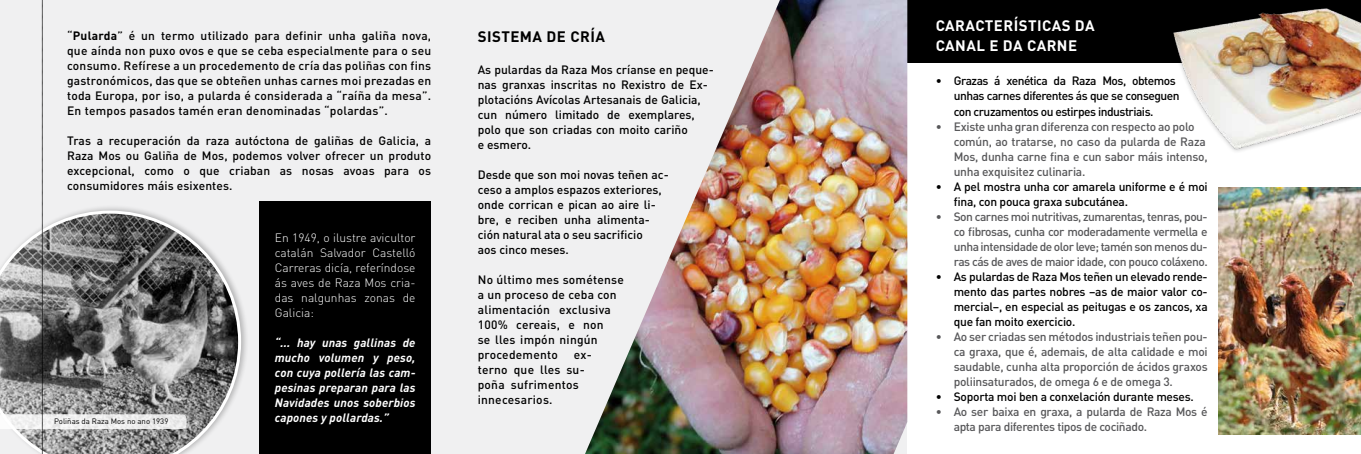
<style>
.page{position:relative;width:1361px;height:454px;background:#f0f0f1}
.page>*{position:absolute;margin:0;border:0;box-sizing:border-box;transform-origin:0 0}
.t1{font:700 15px/19.6px "DIN";letter-spacing:.03em;color:#fff}
.t2{font:700 15px "DIN";letter-spacing:.03em;color:#000}
.t3{font:500 12px/15px "DIN";color:#000;text-align:justify}
.t4{font:500 12px/15px "DIN";letter-spacing:-.02em;color:#58585a}
.t5{font:500 12px/15px "DIN";letter-spacing:.02em;color:#000}
.t6{font:italic 700 12px/15px "DIN";letter-spacing:.01em;color:#fff;text-align:justify}
.t7{font:300 12px/15px "DIN";color:#fff;text-align:justify}
.t8{font:500 12px/15px "DIN";letter-spacing:-.04em;color:#000}
.t9{font:500 12px/15px "DIN";letter-spacing:-.02em;color:#000}
.t10{font:7.8px "DIN";color:#000}
.s1{font-weight:700}
</style>
<div class="page">
<div style="left:0;top:204px;width:249px;height:250px;background:#000;opacity:.24"></div>
<svg style="left:187px;top:210px;width:54px;height:244px"></svg>
<div style="left:259px;top:201px;width:172px;height:253px;background:#000"></div>
<svg style="left:0;top:0;width:187px;height:454px"></svg>
<div style="left:907px;top:0;width:454px;height:64px;background:#000"></div>
<div style="left:907px;top:64px;width:454px;height:390px;background:#fff"></div>
<img style="left:1218px;top:187px;width:143px;height:247px">
<img style="left:1164px;top:8px;width:197px;height:144px">
<img style="left:585px;top:0;width:322px;height:454px">
<p class="t3" style="left:67px;top:27px;width:366px">“<span class="s1">Pularda</span>” é un termo utilizado para definir unha galiña nova, que aínda non puxo ovos e que se ceba especialmente para o seu consumo. Refírese a un procedemento de cría das poliñas con fins gastronómicos, das que se obteñen unhas carnes moi prezadas en toda Europa, por iso, a pularda é considerada a “raíña da mesa”.<br>En tempos pasados tamén eran denominadas “polardas”.</p>
<p class="t3" style="left:67px;top:132px;width:366px">Tras a recuperación da raza autóctona de galiñas de Galicia, a Raza Mos ou Galiña de Mos, podemos volver ofrecer un produto excepcional, como o que criaban as nosas avoas para os consumidores máis esixentes.</p>
<p class="t7" style="left:275px;top:229px;width:142px">En 1949, o ilustre avicultor catalán Salvador Castelló Carreras dicía, referíndose ás aves de Raza Mos cria&shy;das nalgunhas zonas de Galicia:</p>
<p class="t6" style="left:275px;top:334px;width:142px">“... hay unas gallinas de mucho volumen y peso, con cuya pollería las cam&shy;pesinas preparan para las Navidades unos soberbios</p>
<p class="t10" style="left:54px;top:416px;width:116px">Poliñas da Raza Mos no ano 1939</p>
<p class="t6" style="left:275px;top:409px;width:115px">capones y pollardas.”</p>
<p class="t2" style="left:478px;top:27px;width:129px">SISTEMA DE CRÍA</p>
<p class="t1" style="left:935px;top:15px;width:160px">CARACTERÍSTICAS DA<br>CANAL E DA CARNE</p>
<p class="t8" style="left:953px;top:73px;width:228px;text-indent:-18px">• Grazas á xenética da Raza Mos, obtemos unhas carnes diferentes ás que se conseguen con cruzamentos ou estirpes industriais.</p>
<p class="t4" style="left:953px;top:118px;width:256px;text-indent:-18px">• Existe unha gran diferenza con respecto ao polo común, ao tratarse, no caso da pularda de Raza Mos, dunha carne fina e cun sabor máis intenso, unha exquisitez culinaria.</p>
<p class="t9" style="left:953px;top:178px;width:256px;text-indent:-18px">• A pel mostra unha cor amarela uniforme e é moi fina, con pouca graxa subcutánea.</p>
<p class="t4" style="left:953px;top:208px;width:256px;text-align:justify;text-indent:-18px">• Son carnes moi nutritivas, zumarentas, tenras, pou&shy;co fibrosas, cunha cor moderadamente vermella e unha intensidade de olor leve; tamén son menos du&shy;ras cás de aves de maior idade, con pouco coláxeno.</p>
<p class="t3" style="left:953px;top:268px;width:256px;text-indent:-18px">• As pulardas de Raza Mos teñen un elevado rende&shy;mento das partes nobres –as de maior valor co&shy;mercial–, en especial as peitugas e os zancos, xa que fan moito exercicio.</p>
<p class="t4" style="left:953px;top:328px;width:256px;text-align:justify;text-indent:-18px">• Ao ser criadas sen métodos industriais teñen pou&shy;ca graxa, que é, ademais, de alta calidade e moi saudable, cunha alta proporción de ácidos graxos poliinsaturados, de omega 6 e de omega 3.</p>
<p class="t9" style="left:935px;top:388px;width:260px">• Soporta moi ben a conxelación durante meses.</p>
<p class="t4" style="left:953px;top:403px;width:256px;text-indent:-18px">• Ao ser baixa en graxa, a pularda de Raza Mos é apta para diferentes tipos de cociñado.</p>
<p class="t3" style="left:478px;top:61px;width:238px;text-align:left">As pulardas da Raza Mos críanse en peque&shy;nas granxas inscritas no Rexistro de Ex&shy;plotacións Avícolas Artesanais de Galicia, cun número limitado de exemplares, polo que son criadas con moito cariño<br>e esmero.</p>
<p class="t3" style="left:478px;top:166px;width:193px;text-align:left">Desde que son moi novas teñen ac&shy;ceso a amplos espazos exteriores, onde corrican e pican ao aire li&shy;bre, e reciben unha alimenta&shy;ción natural ata o seu sacrificio<br>aos cinco meses.</p>
<p class="t5" style="left:478px;top:271px;width:148px">No último mes sométense a un proceso de ceba con alimentación exclusiva<br>100% cereais, e non<br>se lles impón ningún procedemento</p>
<p class="t5" style="left:478px;top:346px;width:115px;text-indent:96px">ex&shy;terno que lles su&shy;poña sufrimentos innecesarios.</p>
</div>
